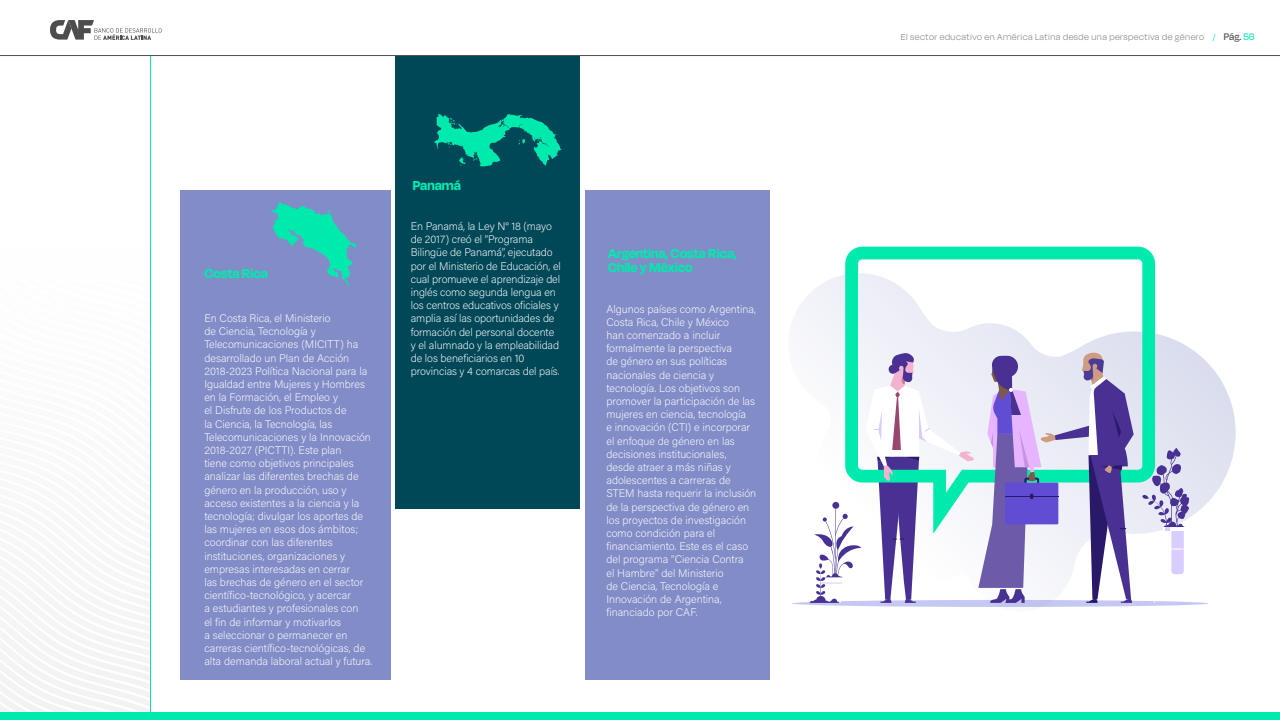
<style>
.page{position:relative;width:1280px;height:720px;background:#fff}
.page>*{position:absolute;margin:0;border:0;box-sizing:border-box;transform-origin:0 0}
.t1{font:700 15px/14px "Degular Display";color:#00eaae}
.t2{font:200 11px/13.2px "Acumin Pro";color:#fff}
.t3{font:300 10px "Degular Display";letter-spacing:.05em;color:#808080}
.s1{color:#00eaae}
.s2{font-weight:500;font-size:11px;color:#4d4d4d}
.s3{font-weight:500;font-size:11px;color:#1aecb6}
</style>
<div class="page">
<div style="left:395px;top:56px;width:185px;height:452px;background:#004858"></div>
<div style="left:180px;top:190px;width:210px;height:490px;background:#828cc7"></div>
<div style="left:585px;top:190px;width:185px;height:490px;background:#828cc7"></div>
<svg style="left:271px;top:202px;width:86px;height:85px"></svg>
<svg style="left:434px;top:114px;width:128px;height:53px"></svg>
<svg style="left:0;top:630px;width:150px;height:83px;fill:#f4f4f4"></svg>
<hr style="left:150px;top:56px;width:1px;height:664px;background:#00eaae">
<svg style="left:796px;top:273px;width:440px;height:334px"></svg>
<div style="left:792px;top:600px;width:417px;height:7px;background:#c5c8f2;border-radius:50%"></div>
<svg style="left:845px;top:247px;width:310px;height:287px"></svg>
<svg style="left:1142px;top:447px;width:52px;height:156px"></svg>
<svg style="left:810px;top:351px;width:324px;height:252px"></svg>
<svg style="left:50px;top:20px;width:112px;height:20px"></svg>
<hr style="left:0;top:55px;width:1280px;height:1px;background:#4d4d4d">
<div style="left:0;top:713px;width:1280px;height:7px;background:#00eaae"></div>
<h1 class="t1" style="left:204px;top:266px;width:65px">Costa Rica</h1>
<p class="t2" style="left:204px;top:311px;width:169px">En Costa Rica, el Ministerio<br>de Ciencia, Tecnología y<br>Telecomunicaciones (MICITT) ha desarrollado un Plan de Acción<br>2018-2023 Política Nacional para la<br>Igualdad entre Mujeres y Hombres en la Formación, el Empleo y<br>el Disfrute de los Productos de<br>la Ciencia, la Tecnología, las<br>Telecomunicaciones y la Innovación<br>2018-2027 (PICTTI). Este plan<br>tiene como objetivos principales analizar las diferentes brechas de género en la producción, uso y acceso existentes a la ciencia y la tecnología; divulgar los aportes de las mujeres en esos dos ámbitos; coordinar con las diferentes instituciones, organizaciones y empresas interesadas en cerrar<br>las brechas de género en el sector científico-tecnológico, y acercar<br>a estudiantes y profesionales con<br>el fin de informar y motivarlos<br>a seleccionar o permanecer en carreras científico-tecnológicas, de alta demanda laboral actual y futura.</p>
<h1 class="t1" style="left:413px;top:178px;width:50px">Panamá</h1>
<p class="t2" style="left:411px;top:219px;width:152px">En Panamá, la Ley N° 18 (mayo de 2017) creó el “Programa<br>Bilingüe de Panamá”, ejecutado por el Ministerio de Educación, el cual promueve el aprendizaje del inglés como segunda lengua en los centros educativos oficiales y amplia así las oportunidades de formación del personal docente y el alumnado y la empleabilidad de los beneficiarios en 10 provincias y 4 comarcas del país.</p>
<h1 class="t1" style="left:608px;top:246px;width:130px">Argentina, Costa Rica,<br>Chile y México</h1>
<p class="t2" style="left:606px;top:302px;width:151px">Algunos países como Argentina,<br>Costa Rica, Chile y México<br>han comenzado a incluir formalmente la perspectiva<br>de género en sus políticas nacionales de ciencia y tecnología. Los objetivos son promover la participación de las mujeres en ciencia, tecnología<br>e innovación (CTI) e incorporar el enfoque de género en las decisiones institucionales, desde atraer a más niñas y adolescentes a carreras de<br>STEM hasta requerir la inclusión de la perspectiva de género en los proyectos de investigación como condición para el financiamiento. Este es el caso del programa “Ciencia Contra<br>el Hambre” del Ministerio<br>de Ciencia, Tecnología e<br>Innovación de Argentina, financiado por CAF.</p>
<p class="t3" style="left:901px;top:31px;width:355px">El sector educativo en América Latina desde una perspectiva de género <span class="s1">/</span> <span class="s2">Pág.</span> <span class="s3">56</span></p>
</div>
